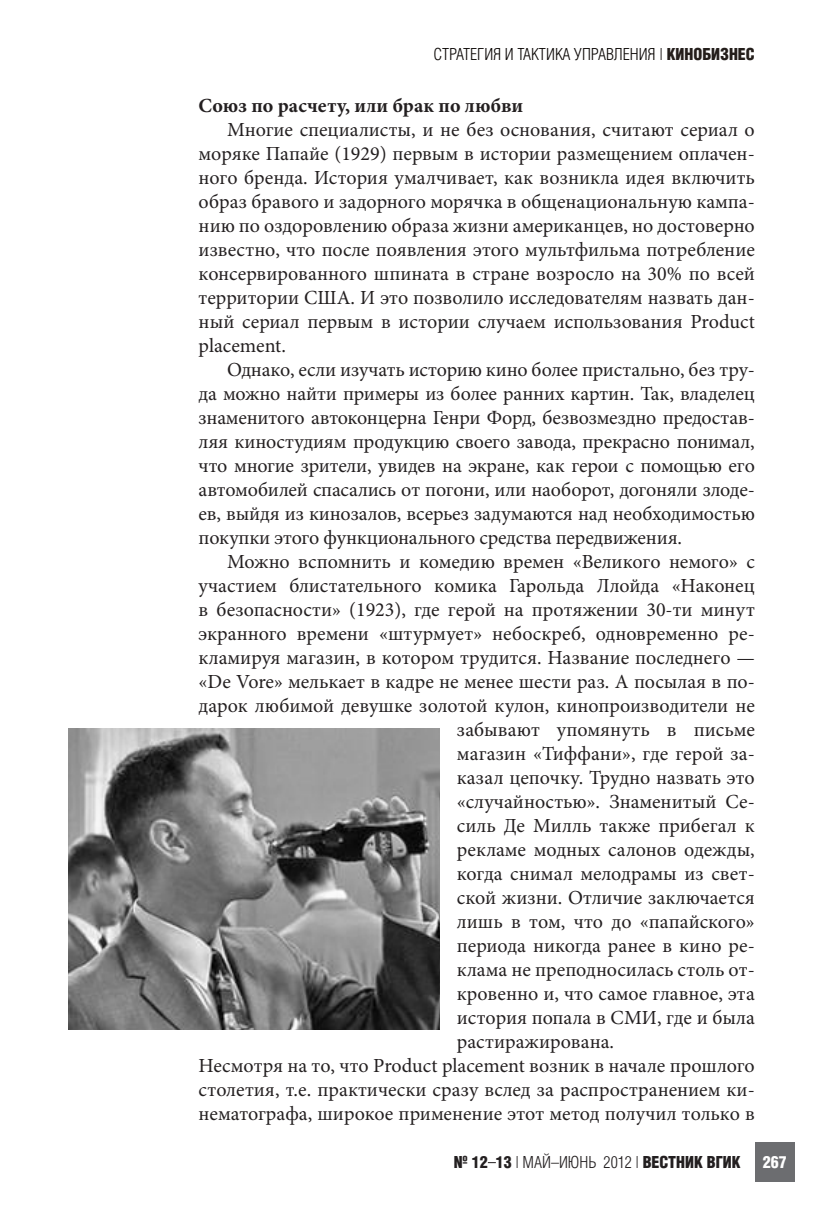
<style>
.page{position:relative;width:823px;height:1219px;background:#fff}
.page>*{position:absolute;margin:0;border:0;box-sizing:border-box;transform-origin:0 0}
.t1{font:20px/24px "Minion Pro";color:#231f20;text-align:justify}
.t2{font:700 20px "Minion Pro";letter-spacing:.005em;color:#231f20}
.t3{font:16px "AG Letterica Cond L";color:#0c0806}
.t4{font:700 16px "AG Letterica Cond L";color:#231f20}
.t5{font:700 16px "AG Letterica Cond L";color:#fff}
.s1{font-weight:700;color:#241e1b}
.s2{font-weight:400}
</style>
<div class="page">
<div style="left:754px;top:1142px;width:40px;height:40px;background:#6c6d70"></div>
<img style="left:68px;top:729px;width:371px;height:300px">
<p class="t3" style="left:433px;top:44px;width:323px">СТРАТЕГИЯ И ТАКТИКА УПРАВЛЕНИЯ | <span class="s1">КИНОБИЗНЕС</span></p>
<p class="t2" style="left:198px;top:91px;width:326px">Союз по расчету, или брак по любви</p>
<p class="t1" style="left:198px;top:117px;width:557px;text-indent:28px">Многие специалисты, и не без основания, считают сериал о моряке Папайе (1929) первым в истории размещением оплачен&shy;ного бренда. История умалчивает, как возникла идея включить образ бравого и задорного морячка в общенациональную кампа&shy;нию по оздоровлению образа жизни американцев, но достоверно известно, что после появления этого мультфильма потребление консервированного шпината в стране возросло на 30% по всей территории США. И это позволило исследователям назвать дан&shy;ный сериал первым в истории случаем использования Product placement.</p>
<p class="t1" style="left:198px;top:357px;width:557px;text-indent:28px">Однако, если изучать историю кино более пристально, без тру&shy;да можно найти примеры из более ранних картин. Так, владелец знаменитого автоконцерна Генри Форд, безвозмездно предостав&shy;ляя киностудиям продукцию своего завода, прекрасно понимал, что многие зрители, увидев на экране, как герои с помощью его автомобилей спасались от погони, или наоборот, догоняли злоде&shy;ев, выйдя из кинозалов, всерьез задумаются над необходимостью покупки этого функционального средства передвижения.</p>
<p class="t1" style="left:227px;top:549px;width:529px">Можно вспомнить и комедию времен «Великого немого» с</p>
<p class="t1" style="left:198px;top:573px;width:557px">участием блистательного комика Гарольда Ллойда «Наконец</p>
<p class="t1" style="left:198px;top:597px;width:557px">в безопасности» (1923), где герой на протяжении 30-ти минут</p>
<p class="t1" style="left:198px;top:621px;width:557px">экранного времени «штурмует» небоскреб, одновременно ре-</p>
<p class="t1" style="left:198px;top:645px;width:557px">кламируя магазин, в котором трудится. Название последнего —</p>
<p class="t1" style="left:198px;top:669px;width:557px">«De Vore» мелькает в кадре не менее шести раз. А посылая в по-</p>
<p class="t1" style="left:198px;top:693px;width:557px">дарок любимой девушке золотой кулон, кинопроизводители не</p>
<p class="t1" style="left:456px;top:717px;width:299px">забывают упомянуть в письме</p>
<p class="t1" style="left:456px;top:741px;width:299px">магазин «Тиффани», где герой за-</p>
<p class="t1" style="left:456px;top:765px;width:299px">казал цепочку. Трудно назвать это</p>
<p class="t1" style="left:456px;top:789px;width:299px">«случайностью». Знаменитый Се-</p>
<p class="t1" style="left:456px;top:813px;width:299px">силь Де Милль также прибегал к</p>
<p class="t1" style="left:456px;top:837px;width:299px">рекламе модных салонов одежды,</p>
<p class="t1" style="left:456px;top:861px;width:299px">когда снимал мелодрамы из свет-</p>
<p class="t1" style="left:456px;top:885px;width:299px">ской жизни. Отличие заключается</p>
<p class="t1" style="left:456px;top:909px;width:299px">лишь в том, что до «папайского»</p>
<p class="t1" style="left:456px;top:933px;width:299px">периода никогда ранее в кино ре-</p>
<p class="t1" style="left:456px;top:957px;width:299px">клама не преподносилась столь от-</p>
<p class="t1" style="left:456px;top:981px;width:299px">кровенно и, что самое главное, эта</p>
<p class="t1" style="left:456px;top:1005px;width:299px">история попала в СМИ, где и была</p>
<p class="t1" style="left:456px;top:1029px;width:159px">растиражирована.</p>
<p class="t1" style="left:198px;top:1053px;width:557px">Несмотря на то, что Product placement возник в начале прошлого столетия, т.е. практически сразу вслед за распространением ки&shy;нематографа, широкое применение этот метод получил только в</p>
<p class="t4" style="left:453px;top:1152px;width:288px">№ 12 13 <span class="s2">| МАЙ–ИЮНЬ 2012 |</span> ВЕСТНИК ВГИК</p>
<p class="t5" style="left:762px;top:1152px;width:25px">267</p>
</div>
